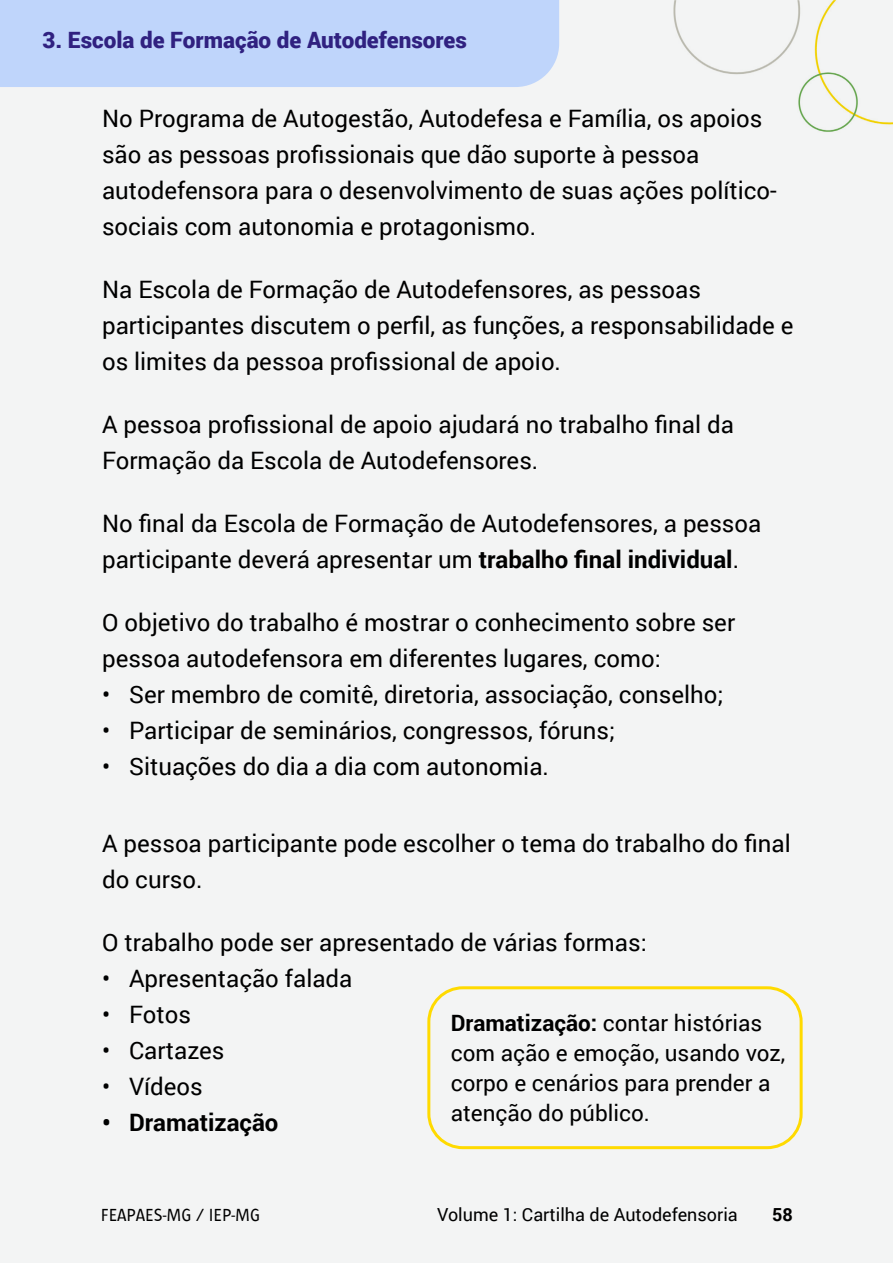
<style>
.page{position:relative;width:893px;height:1263px;background:#f3f4f4}
.page>*{position:absolute;margin:0;border:0;box-sizing:border-box;transform-origin:0 0}
.t1{font:24px/36px "Roboto";color:#000}
.t2{font:700 24px "Roboto";color:#000}
.Explicação{font:22.5px/30px "Roboto";color:#000}
.t3{font:900 22.5px "Roboto";color:#302180}
.t4{font:18px "Roboto";color:#000}
.t5{font:18px "Sun Sans";color:#000}
.t6{font:700 18px "Roboto";color:#000}
.s1{font-weight:700}
</style>
<div class="page">
<img style="left:673px;top:0;width:220px;height:132px">
<div style="left:0;top:0;width:559px;height:87px;background:#bfd5fb"></div>
<div style="left:427px;top:986px;width:376px;height:163px;border:3px solid #ffda00;border-radius:34px"></div>
<p class="t3" style="left:43px;top:24px;width:426px">3. Escola de Formação de Autodefensores</p>
<p class="t1" style="left:102px;top:100px;width:676px">No Programa de Autogestão, Autodefesa e Família, os apoios são as pessoas profissionais que dão suporte à pessoa autodefensora para o desenvolvimento de suas ações político&shy;sociais com autonomia e protagonismo.</p>
<p class="t1" style="left:102px;top:271px;width:693px">Na Escola de Formação de Autodefensores, as pessoas participantes discutem o perfil, as funções, a responsabilidade e os limites da pessoa profissional de apoio.</p>
<p class="t1" style="left:102px;top:406px;width:633px">A pessoa profissional de apoio ajudará no trabalho final da<br>Formação da Escola de Autodefensores.</p>
<p class="t1" style="left:102px;top:505px;width:661px">No final da Escola de Formação de Autodefensores, a pessoa participante deverá apresentar um <span class="s1">trabalho final individual</span>.</p>
<p class="t1" style="left:102px;top:604px;width:635px">O objetivo do trabalho é mostrar o conhecimento sobre ser pessoa autodefensora em diferentes lugares, como:</p>
<p class="t1" style="left:102px;top:676px;width:623px">• Ser membro de comitê, diretoria, associação, conselho;</p>
<p class="t1" style="left:102px;top:712px;width:515px">• Participar de seminários, congressos, fóruns;</p>
<p class="t1" style="left:102px;top:748px;width:448px">• Situações do dia a dia com autonomia.</p>
<p class="t1" style="left:102px;top:825px;width:690px">A pessoa participante pode escolher o tema do trabalho do final do curso.</p>
<p class="t1" style="left:102px;top:924px;width:546px">O trabalho pode ser apresentado de várias formas:</p>
<p class="t1" style="left:102px;top:960px;width:252px">• Apresentação falada</p>
<p class="t1" style="left:102px;top:996px;width:90px">• Fotos</p>
<p class="t1" style="left:102px;top:1032px;width:124px">• Cartazes</p>
<p class="t1" style="left:102px;top:1068px;width:102px">• Vídeos</p>
<p class="t2" style="left:102px;top:1106px;width:178px">• Dramatização</p>
<p class="Explicação" style="left:451px;top:1007px;width:336px"><span class="s1">Dramatização:</span> contar histórias com ação e emoção, usando voz, corpo e cenários para prender a atenção do público.</p>
<p class="t5" style="left:101px;top:1206px;width:161px">FEAPAES-MG / IEP-MG</p>
<p class="t4" style="left:437px;top:1202px;width:302px">Volume 1: Cartilha de Autodefensoria</p>
<p class="t6" style="left:772px;top:1202px;width:22px">58</p>
</div>
